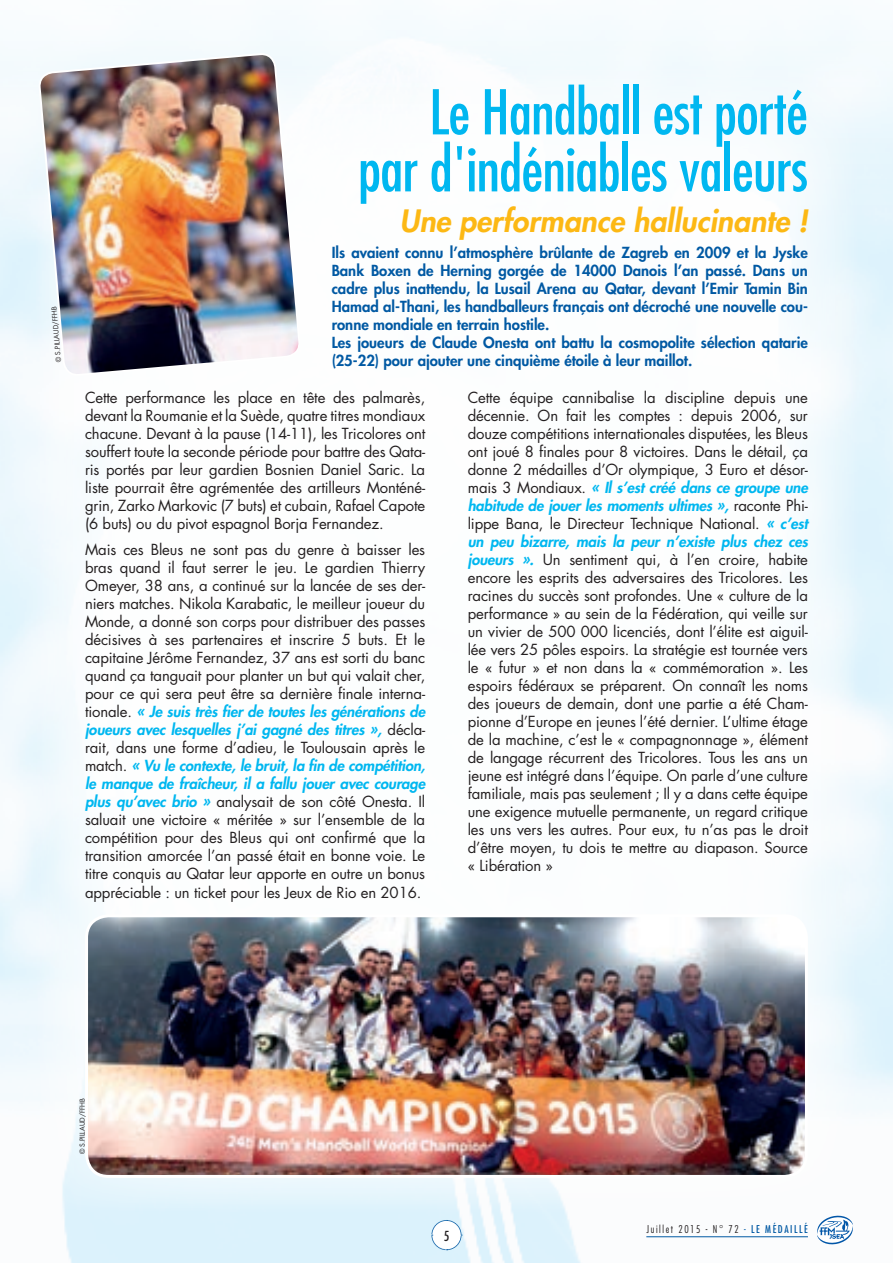
<style>
.page{position:relative;width:893px;height:1263px;background:#fff}
.page>*{position:absolute;margin:0;border:0;box-sizing:border-box;transform-origin:0 0}
.t1{font:condensed 60px/57px "Futura";letter-spacing:-.01em;color:#00b7f0;text-align:right}
.t2{font:italic 800 30px "Futura";color:#fcb814}
.t3{font:14.85px/18px "Futura";letter-spacing:-.01em;color:#231f20;text-align:justify}
.t4{font:800 14.85px/18px "Futura";color:#0159a3}
.t5{font:condensed 13.5px "Futura";color:#231f20}
.t6{font:300 condensed 10.5px "Futura";letter-spacing:.15em;color:#231f20}
.t7{font:6.75px "Futura";color:#231f20}
.s1{font-weight:800;font-style:italic;color:#00b7f0}
.s2{color:#0159a3}
.s3{font-weight:400;color:#0159a3}
</style>
<div class="page">
<img style="left:87px;top:916px;width:717px;height:260px">
<div style="left:85px;top:914px;width:723px;height:264px;border:3px solid #fff;border-radius:22px"></div>
<img style="left:38px;top:53px;width:262px;height:321px">
<svg style="left:816px;top:1214px;width:38px;height:32px"></svg>
<hr style="left:646px;top:1236px;width:162px;height:1px;background:#0159a3">
<svg style="left:431px;top:1220px;width:31px;height:30px"></svg>
<p class="t7" style="left:54px;top:363px;width:58px;rotate:-95deg">© S.PILLAUD/FFHB</p>
<h1 class="t1" style="left:358px;top:82px;width:451px">Le Handball est porté par d'indéniables valeurs</h1>
<h2 class="t2" style="left:400px;top:201px;width:410px">Une performance hallucinante !</h2>
<p class="t4" style="left:332px;top:243px;width:478px">Ils avaient connu l’atmosphère brûlante de Zagreb en 2009 et la Jyske Bank Boxen de Herning gorgée de 14000 Danois l’an passé. Dans un cadre plus inattendu, la Lusail Arena au Qatar, devant l’Emir Tamin Bin Hamad al-Thani, les handballeurs français ont décroché une nouvelle cou&shy;ronne mondiale en terrain hostile.<br>Les joueurs de Claude Onesta ont battu la cosmopolite sélection qatarie (25-22) pour ajouter une cinquième étoile à leur maillot.</p>
<p class="t3" style="left:85px;top:388px;width:342px">Cette performance les place en tête des palmarès, devant la Roumanie et la Suède, quatre titres mondiaux chacune. Devant à la pause (14-11), les Tricolores ont souffert toute la seconde période pour battre des Qata&shy;ris portés par leur gardien Bosnien Daniel Saric. La liste pourrait être agrémentée des artilleurs Monténé&shy;grin, Zarko Markovic (7 buts) et cubain, Rafael Capote (6 buts) ou du pivot espagnol Borja Fernandez.</p>
<p class="t3" style="left:85px;top:541px;width:342px">Mais ces Bleus ne sont pas du genre à baisser les bras quand il faut serrer le jeu. Le gardien Thierry Omeyer, 38 ans, a continué sur la lancée de ses der&shy;niers matches. Nikola Karabatic, le meilleur joueur du Monde, a donné son corps pour distribuer des passes décisives à ses partenaires et inscrire 5 buts. Et le capitaine Jérôme Fernandez, 37 ans est sorti du banc quand ça tanguait pour planter un but qui valait cher, pour ce qui sera peut être sa dernière finale interna&shy;tionale. <span class="s1">« Je suis très fier de toutes les générations de joueurs avec lesquelles j’ai gagné des titres »,</span> décla&shy;rait, dans une forme d’adieu, le Toulousain après le match. <span class="s1">« Vu le contexte, le bruit, la fin de compétition, le manque de fraîcheur, il a fallu jouer avec courage plus qu’avec brio »</span> analysait de son côté Onesta. Il saluait une victoire « méritée » sur l’ensemble de la compétition pour des Bleus qui ont confirmé que la transition amorcée l’an passé était en bonne voie. Le titre conquis au Qatar leur apporte en outre un bonus appréciable : un ticket pour les Jeux de Rio en 2016.</p>
<p class="t3" style="left:468px;top:388px;width:342px">Cette équipe cannibalise la discipline depuis une décennie. On fait les comptes : depuis 2006, sur douze compétitions internationales disputées, les Bleus ont joué 8 finales pour 8 victoires. Dans le détail, ça donne 2 médailles d’Or olympique, 3 Euro et désor&shy;mais 3 Mondiaux. <span class="s1">« Il s’est créé dans ce groupe une habitude de jouer les moments ultimes »,</span> raconte Phi&shy;lippe Bana, le Directeur Technique National. <span class="s1">« c’est un peu bizarre, mais la peur n’existe plus chez ces joueurs ».</span> Un sentiment qui, à l’en croire, habite encore les esprits des adversaires des Tricolores. Les racines du succès sont profondes. Une « culture de la performance » au sein de la Fédération, qui veille sur un vivier de 500 000 licenciés, dont l’élite est aiguil&shy;lée vers 25 pôles espoirs. La stratégie est tournée vers le « futur » et non dans la « commémoration ». Les espoirs fédéraux se préparent. On connaît les noms des joueurs de demain, dont une partie a été Cham&shy;pionne d’Europe en jeunes l’été dernier. L’ultime étage de la machine, c’est le « compagnonnage », élément de langage récurrent des Tricolores. Tous les ans un jeune est intégré dans l’équipe. On parle d’une culture familiale, mais pas seulement ; Il y a dans cette équipe une exigence mutuelle permanente, un regard critique les uns vers les autres. Pour eux, tu n’as pas le droit d’être moyen, tu dois te mettre au diapason. Source « Libération »</p>
<p class="t7" style="left:78px;top:1154px;width:58px;rotate:-90deg">© S.PILLAUD/FFHB</p>
<p class="t5" style="left:444px;top:1227px;width:7px">5</p>
<p class="t6" style="left:646px;top:1223px;width:163px">Juillet 2015 - N° 72 <span class="s2">-</span> <span class="s3">LE MÉDAILLÉ</span></p>
</div>
